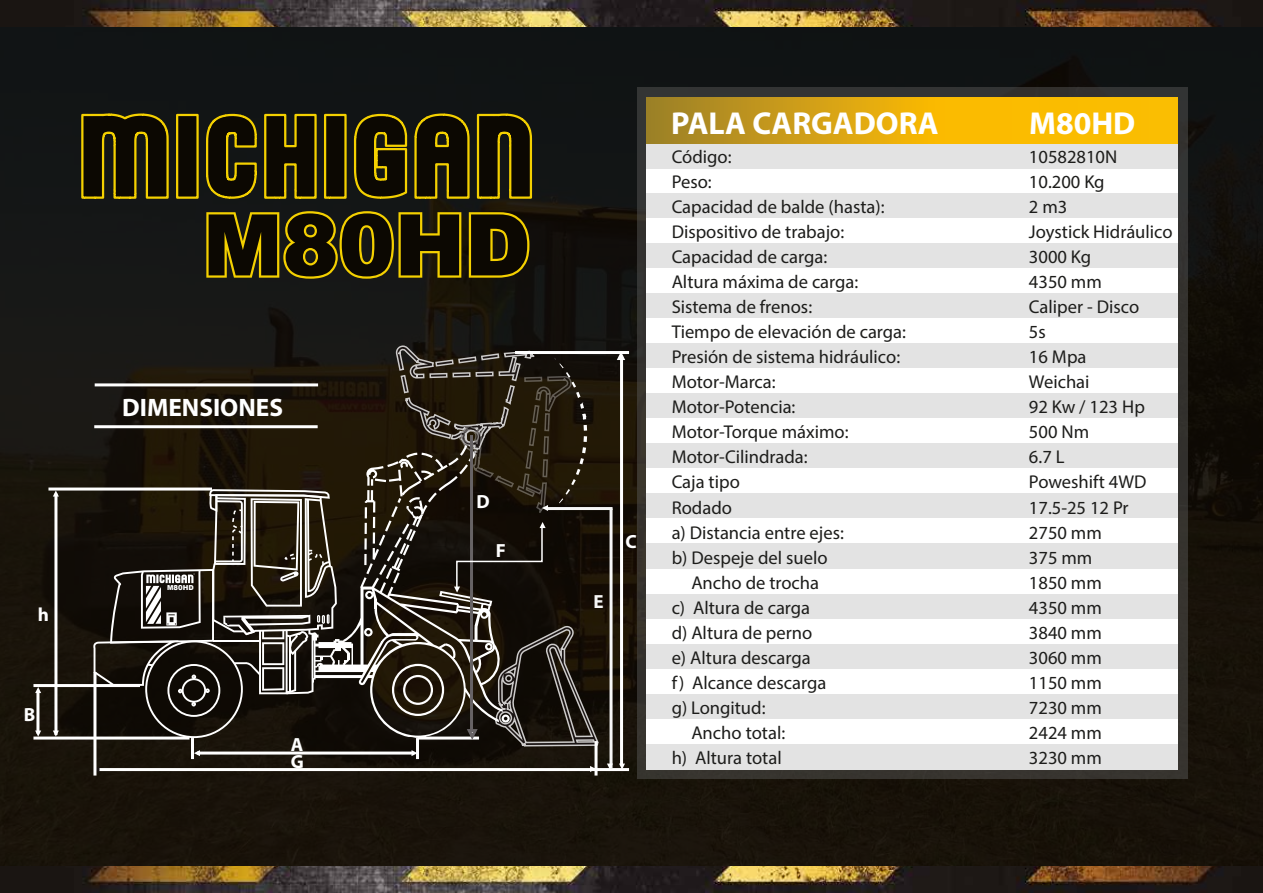
<style>
.page{position:relative;width:1263px;height:893px;background:#16130c}
.page>*{position:absolute;margin:0;border:0;box-sizing:border-box;transform-origin:0 0}
.t1{font:700 31.8px "Myriad Pro";color:#fff}
.t2{font:700 25.35px "Myriad Pro";color:#fff}
.t3{font:700 19.05px "Myriad Pro";color:#fff}
.t4{font:700 19.05px "Myriad Pro";color:#f6f6f6}
.t5{font:18.6px/25px "Myriad Pro";color:#1d1d1b}
.t6{font:900 6.9px "Arial";color:#fff}
</style>
<div class="page">
<img style="left:81px;top:867px;width:1144px;height:26px">
<img style="left:81px;top:0;width:1144px;height:26px">
<div style="left:637px;top:88px;width:551px;height:691px;background:linear-gradient(to right,#353432,#353330)"></div>
<div style="left:647px;top:168px;width:531px;height:25px;background:#fff"></div>
<div style="left:647px;top:143px;width:531px;height:25px;background:#e3e3e3"></div>
<svg style="left:647px;top:98px;width:531px;height:45px;background:#e0aa0d"></svg>
<div style="left:647px;top:193px;width:531px;height:25px;background:#e3e3e3"></div>
<div style="left:647px;top:218px;width:531px;height:25px;background:#fff"></div>
<div style="left:647px;top:243px;width:531px;height:25px;background:#e3e3e3"></div>
<div style="left:647px;top:268px;width:531px;height:25px;background:#fff"></div>
<div style="left:647px;top:293px;width:531px;height:25px;background:#e3e3e3"></div>
<div style="left:647px;top:318px;width:531px;height:26px;background:#fff"></div>
<div style="left:647px;top:344px;width:531px;height:25px;background:#e3e3e3"></div>
<div style="left:647px;top:369px;width:531px;height:25px;background:#fff"></div>
<div style="left:647px;top:394px;width:531px;height:25px;background:#e3e3e3"></div>
<div style="left:647px;top:419px;width:531px;height:25px;background:#fff"></div>
<div style="left:647px;top:444px;width:531px;height:25px;background:#e3e3e3"></div>
<div style="left:647px;top:469px;width:531px;height:25px;background:#fff"></div>
<div style="left:647px;top:494px;width:531px;height:25px;background:#e3e3e3"></div>
<div style="left:647px;top:519px;width:531px;height:25px;background:#fff"></div>
<div style="left:647px;top:544px;width:531px;height:25px;background:#e3e3e3"></div>
<div style="left:647px;top:569px;width:531px;height:25px;background:#fff"></div>
<div style="left:647px;top:594px;width:531px;height:25px;background:#e3e3e3"></div>
<div style="left:647px;top:619px;width:531px;height:25px;background:#fff"></div>
<div style="left:647px;top:644px;width:531px;height:25px;background:#e3e3e3"></div>
<div style="left:647px;top:669px;width:531px;height:25px;background:#fff"></div>
<div style="left:647px;top:694px;width:531px;height:25px;background:#e3e3e3"></div>
<div style="left:647px;top:719px;width:531px;height:25px;background:#fff"></div>
<div style="left:647px;top:744px;width:531px;height:25px;background:#e3e3e3"></div>
<svg style="left:80px;top:113px;width:453px;height:104px"></svg>
<svg style="left:510px;top:212px;width:19px;height:64px"></svg>
<svg style="left:494px;top:342px;width:106px;height:551px"></svg>
<svg style="left:210px;top:0;width:300px;height:331px"></svg>
<hr style="left:48px;top:487px;width:164px;height:3px;background:#fff">
<hr style="left:33px;top:736px;width:156px;height:3px;background:#fff">
<hr style="left:33px;top:684px;width:107px;height:3px;background:#fff">
<hr style="left:98px;top:768px;width:531px;height:3px;background:#fff">
<hr style="left:515px;top:351px;width:114px;height:3px;background:#fff">
<hr style="left:546px;top:507px;width:66px;height:3px;background:#f6f6f6">
<hr style="left:54px;top:493px;width:3px;height:242px;background:#fff">
<hr style="left:620px;top:355px;width:3px;height:410px;background:#fff">
<hr style="left:609px;top:508px;width:3px;height:260px;background:#f6f6f6">
<svg style="left:53px;top:490px;width:6px;height:6px"></svg>
<svg style="left:53px;top:730px;width:6px;height:7px"></svg>
<svg style="left:590px;top:766px;width:4px;height:6px"></svg>
<svg style="left:619px;top:763px;width:6px;height:6px"></svg>
<svg style="left:607px;top:763px;width:6px;height:6px"></svg>
<svg style="left:35px;top:730px;width:6px;height:7px"></svg>
<svg style="left:35px;top:687px;width:6px;height:6px"></svg>
<hr style="left:36px;top:691px;width:3px;height:42px;background:#fff">
<hr style="left:93px;top:672px;width:3px;height:103px;background:#fff">
<hr style="left:594px;top:741px;width:3px;height:34px;background:#fff">
<hr style="left:191px;top:738px;width:3px;height:21px;background:#fff">
<hr style="left:416px;top:738px;width:3px;height:21px;background:#fff">
<svg style="left:617px;top:354px;width:8px;height:7px"></svg>
<svg style="left:93px;top:331px;width:505px;height:425px"></svg>
<p class="t3" style="left:38px;top:602px;width:13px">h</p>
<p class="t3" style="left:24px;top:702px;width:13px">B</p>
<h2 class="t2" style="left:122px;top:391px;width:162px">DIMENSIONES</h2>
<p class="t6" style="left:167px;top:583px;width:28px">M80HD</p>
<p class="t3" style="left:291px;top:732px;width:14px">A</p>
<p class="t3" style="left:291px;top:749px;width:15px">G</p>
<p class="t3" style="left:476px;top:489px;width:15px">D</p>
<p class="t3" style="left:496px;top:538px;width:12px">F</p>
<p class="t4" style="left:593px;top:589px;width:12px">E</p>
<p class="t3" style="left:625px;top:529px;width:13px">C</p>
<h1 class="t1" style="left:671px;top:103px;width:269px">PALA CARGADORA</h1>
<h1 class="t1" style="left:1029px;top:103px;width:108px">M80HD</h1>
<p class="t5" style="left:672px;top:144px;width:61px">Código:</p>
<p class="t5" style="left:672px;top:169px;width:42px">Peso:</p>
<p class="t5" style="left:672px;top:194px;width:214px">Capacidad de balde (hasta):</p>
<p class="t5" style="left:672px;top:219px;width:174px">Dispositivo de trabajo:</p>
<p class="t5" style="left:672px;top:244px;width:157px">Capacidad de carga:</p>
<p class="t5" style="left:672px;top:269px;width:188px">Altura máxima de carga:</p>
<p class="t5" style="left:672px;top:294px;width:142px">Sistema de frenos:</p>
<p class="t5" style="left:672px;top:319px;width:236px">Tiempo de elevación de carga:</p>
<p class="t5" style="left:672px;top:344px;width:230px">Presión de sistema hidráulico:</p>
<p class="t5" style="left:672px;top:369px;width:106px">Motor-Marca:</p>
<p class="t5" style="left:672px;top:394px;width:125px">Motor-Potencia:</p>
<p class="t5" style="left:672px;top:419px;width:178px">Motor-Torque máximo:</p>
<p class="t5" style="left:672px;top:444px;width:138px">Motor-Cilindrada:</p>
<p class="t5" style="left:672px;top:469px;width:70px">Caja tipo</p>
<p class="t5" style="left:672px;top:494px;width:62px">Rodado</p>
<p class="t5" style="left:672px;top:519px;width:174px">a) Distancia entre ejes:</p>
<p class="t5" style="left:672px;top:545px;width:157px">b) Despeje del suelo</p>
<p class="t5" style="left:691px;top:570px;width:129px">Ancho de trocha</p>
<p class="t5" style="left:672px;top:595px;width:140px">c) Altura de carga</p>
<p class="t5" style="left:672px;top:620px;width:142px">d) Altura de perno</p>
<p class="t5" style="left:672px;top:645px;width:141px">e) Altura descarga</p>
<p class="t5" style="left:672px;top:670px;width:156px">f) Alcance descarga</p>
<p class="t5" style="left:672px;top:695px;width:95px">g) Longitud:</p>
<p class="t5" style="left:691px;top:720px;width:95px">Ancho total:</p>
<p class="t5" style="left:672px;top:745px;width:112px">h) Altura total</p>
<p class="t5" style="left:1029px;top:144px;width:145px">10582810N<br>10.200 Kg<br>2 m3<br>Joystick Hidráulico<br>3000 Kg<br>4350 mm<br>Caliper - Disco<br>5s<br>16 Mpa<br>Weichai<br>92 Kw / 123 Hp<br>500 Nm<br>6.7 L<br>Poweshift 4WD<br>17.5-25 12 Pr<br>2750 mm<br>375 mm<br>1850 mm<br>4350 mm<br>3840 mm<br>3060 mm<br>1150 mm<br>7230 mm<br>2424 mm<br>3230 mm</p>
</div>
